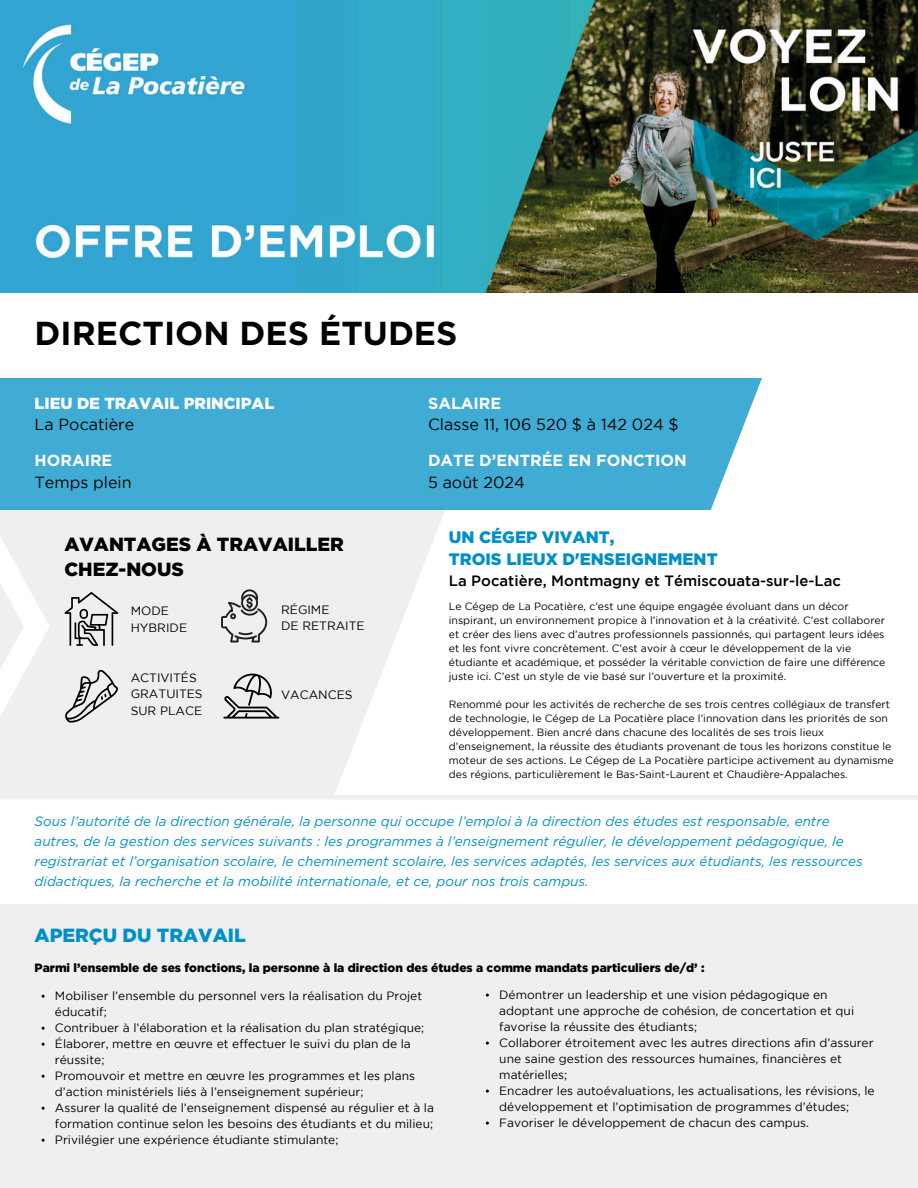
<style>
.page{position:relative;width:918px;height:1188px;background:#fff}
.page>*{position:absolute;margin:0;border:0;box-sizing:border-box;transform-origin:0 0}
.t1{font:700 33.15px "Gotham";color:#000}
.t2{font:900 19.05px/24.9px "Gotham";color:#000}
.t3{font:900 19.05px "Gotham";color:#0090c5}
.t4{font:900 16.65px/21.5px "Gotham";color:#0090c5}
.t5{font:16.05px/21.3px "Gotham";color:#000}
.t6{font:900 16.05px/21.3px "Gotham";color:#fff}
.t7{font:700 16.05px/21.3px "Gotham";color:#fff}
.t8{font:500 14.85px "Gotham";color:#000}
.t9{font:italic 13.5px/20.2px "Gotham";color:#0090c5}
.t10{font:12.15px/16px "Gotham";color:#000}
.t11{font:12px/16px "Gotham";color:#000}
.t12{font:900 12px "Gotham";color:#000}
.t13{font:10.5px/14px "Gotham";color:#000}
.s1{font-weight:400;color:#000}
.s2{font-weight:700;color:#fff}
</style>
<div class="page">
<div style="left:0;top:507px;width:449px;height:288px;background:#efefef"></div>
<svg style="left:289px;top:510px;width:580px;height:395px"></svg>
<div style="left:0;top:905px;width:918px;height:283px;background:#efefef"></div>
<div style="left:0;top:378px;width:877px;height:132px;background:#40abd3"></div>
<svg style="left:0;top:537px;width:49px;height:179px"></svg>
<svg style="left:64px;top:592px;width:54px;height:54px"></svg>
<svg style="left:65px;top:670px;width:53px;height:53px"></svg>
<svg style="left:221px;top:589px;width:46px;height:54px"></svg>
<svg style="left:223px;top:674px;width:56px;height:45px"></svg>
<div style="left:0;top:795px;width:918px;height:5px;background:#efefef"></div>
<svg style="left:707px;top:378px;width:170px;height:212px;fill:#fff"></svg>
<img style="left:0;top:0;width:918px;height:292px">
<p class="t1" style="left:35px;top:314px;width:424px">DIRECTION DES ÉTUDES</p>
<h4 class="t6" style="left:35px;top:392px;width:241px">LIEU DE TRAVAIL PRINCIPAL<br><span class="s1">La Pocatière</span></h4>
<h4 class="t5" style="left:35px;top:451px;width:99px"><span class="s2">HORAIRE<br></span>Temps plein</h4>
<h4 class="t2" style="left:64px;top:531px;width:281px">AVANTAGES À TRAVAILLER<br>CHEZ-NOUS</h4>
<h2 class="t10" style="left:131px;top:604px;width:58px">MODE<br>HYBRIDE</h2>
<p class="t10" style="left:281px;top:602px;width:85px">RÉGIME<br>DE RETRAITE</p>
<h6 class="t10" style="left:131px;top:671px;width:73px">ACTIVITÉS<br>GRATUITES</h6>
<p class="t10" style="left:131px;top:703px;width:73px">SUR PLACE</p>
<h6 class="t10" style="left:281px;top:688px;width:73px">VACANCES</h6>
<p class="t5" style="left:428px;top:394px;width:252px"><span class="s2">SALAIRE<br></span>Classe 11, 106 520 $ à 142 024 $</p>
<h1 class="t7" style="left:428px;top:450px;width:260px">DATE D’ENTRÉE EN FONCTION<br><span class="s1">5 août 2024</span></h1>
<p class="t4" style="left:449px;top:526px;width:270px">UN CÉGEP VIVANT,<br>TROIS LIEUX D'ENSEIGNEMENT</p>
<p class="t8" style="left:449px;top:575px;width:394px">La Pocatière, Montmagny et Témiscouata-sur-le-Lac</p>
<h6 class="t13" style="left:449px;top:600px;width:438px">Le Cégep de La Pocatière, c’est une équipe engagée évoluant dans un décor inspirant, un environnement propice à l’innovation et à la créativité. C’est collaborer et créer des liens avec d’autres professionnels passionnés, qui partagent leurs idées et les font vivre concrètement. C’est avoir à cœur le développement de la vie étudiante et académique, et posséder la véritable conviction de faire une différence juste ici. C’est un style de vie basé sur l’ouverture et la proximité.</h6>
<p class="t13" style="left:449px;top:698px;width:446px">Renommé pour les activités de recherche de ses trois centres collégiaux de transfert de technologie, le Cégep de La Pocatière place l’innovation dans les priorités de son développement. Bien ancré dans chacune des localités de ses trois lieux d’enseignement, la réussite des étudiants provenant de tous les horizons constitue le moteur de ses actions. Le Cégep de La Pocatière participe activement au dynamisme des régions, particulièrement le Bas-Saint-Laurent et Chaudière-Appalaches.</p>
<h4 class="t9" style="left:35px;top:811px;width:830px">Sous l’autorité de la direction générale, la personne qui occupe l’emploi à la direction des études est responsable, entre autres, de la gestion des services suivants : les programmes à l’enseignement régulier, le développement pédagogique, le registrariat et l’organisation scolaire, le cheminement scolaire, les services adaptés, les services aux étudiants, les ressources didactiques, la recherche et la mobilité internationale, et ce, pour nos trois campus.</h4>
<h3 class="t3" style="left:35px;top:924px;width:213px">APERÇU DU TRAVAIL</h3>
<p class="t12" style="left:35px;top:961px;width:671px">Parmi l’ensemble de ses fonctions, la personne à la direction des études a comme mandats particuliers de/d’ :</p>
<h5 class="t11" style="left:55px;top:988px;width:369px">Mobiliser l’ensemble du personnel vers la réalisation du Projet éducatif;</h5>
<h2 class="t11" style="left:55px;top:1020px;width:371px">Contribuer à l’élaboration et la réalisation du plan stratégique;</h2>
<p class="t11" style="left:55px;top:1036px;width:357px">Élaborer, mettre en œuvre et effectuer le suivi du plan de la réussite;</p>
<p class="t11" style="left:55px;top:1068px;width:362px">Promouvoir et mettre en œuvre les programmes et les plans d’action ministériels liés à l’enseignement supérieur;</p>
<p class="t11" style="left:55px;top:1100px;width:381px">Assurer la qualité de l’enseignement dispensé au régulier et à la formation continue selon les besoins des étudiants et du milieu;</p>
<p class="t11" style="left:55px;top:1132px;width:285px">Privilégier une expérience étudiante stimulante;</p>
<p class="t11" style="left:499px;top:987px;width:356px">Démontrer un leadership et une vision pédagogique en adoptant une approche de cohésion, de concertation et qui favorise la réussite des étudiants;</p>
<p class="t11" style="left:499px;top:1035px;width:376px">Collaborer étroitement avec les autres directions afin d’assurer une saine gestion des ressources humaines, financières et matérielles;</p>
<p class="t11" style="left:499px;top:1083px;width:377px">Encadrer les autoévaluations, les actualisations, les révisions, le développement et l’optimisation de programmes d’études;</p>
<p class="t11" style="left:499px;top:1115px;width:311px">Favoriser le développement de chacun des campus.</p>
</div>
